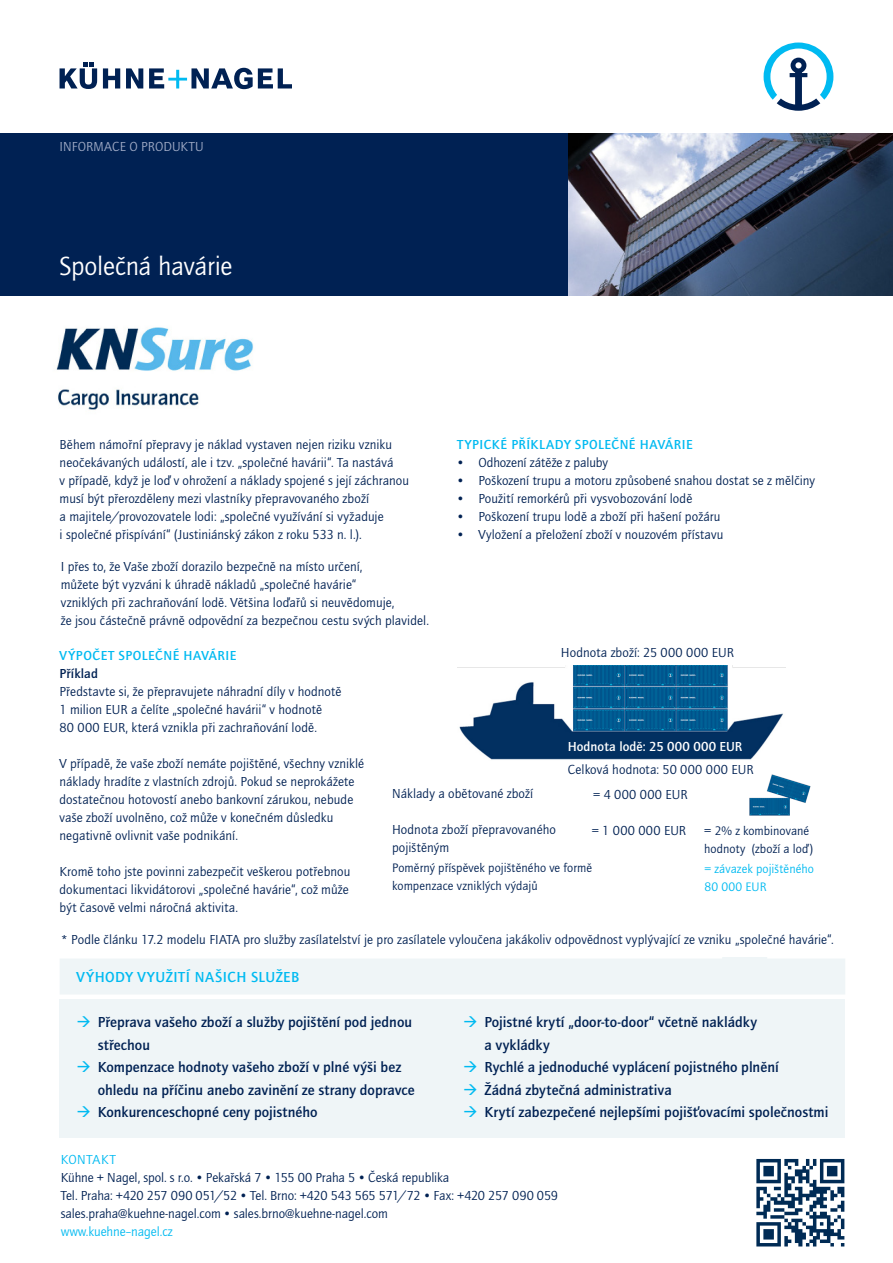
<style>
.page{position:relative;width:893px;height:1263px;background:#fff}
.page>*{position:absolute;margin:0;border:0;box-sizing:border-box;transform-origin:0 0}
.t1{font:27px "Quay Sans ITC Std";letter-spacing:-.01em;color:#fff}
.t2{font:500 15px/22.5px "Quay Sans ITC Std";letter-spacing:.005em;color:#002153}
.t3{font:500 15px "Quay Sans ITC Std";letter-spacing:.03em;color:#00baf1}
.KN_Body_Copy{font:13.5px/18px "Quay Sans ITC Std";letter-spacing:.005em;color:#002153}
.KN_Boxed_Bullet_Poin{font:13.5px/18px "Quay Sans ITC Std";letter-spacing:-.005em;color:#002153}
.KN_Boxed_Bullet_Poin-2{font:13.5px "Quay Sans ITC Std";letter-spacing:-.025em;color:#002153}
.KN_Body_Copy-2{font:500 13.5px "Quay Sans ITC Std";letter-spacing:.04em;color:#00baf1}
.KN_Body_Copy-3{font:500 13.5px "Quay Sans ITC Std";letter-spacing:.005em;color:#fff}
.KN_Body_Copy-4{font:13.5px "Quay Sans ITC Std";letter-spacing:.025em;color:#002153}
.KN_Boxed_Bullet_Poin-3{font:13.5px "Quay Sans ITC Std";color:#00baf1}
.t4{font:13.5px "Quay Sans ITC Std";letter-spacing:.005em;color:#a0abc6}
.KN_Body_Copy-5{font:12.75px/18px "Quay Sans ITC Std";letter-spacing:.01em;color:#002153}
.KN_Body_Copy-6{font:12.75px/18px "Quay Sans ITC Std";letter-spacing:.01em;color:#00baf1}
.s1{font-weight:500}
.s2{font-size:13.5px}
.s3{color:#00baf1}
</style>
<div class="page">
<svg style="left:764px;top:43px;width:69px;height:68px"></svg>
<svg style="left:103px;top:68px;width:17px;height:20px"></svg>
<svg style="left:126px;top:68px;width:17px;height:20px"></svg>
<svg style="left:149px;top:68px;width:143px;height:21px"></svg>
<svg style="left:60px;top:63px;width:37px;height:26px"></svg>
<div style="left:0;top:134px;width:568px;height:162px;background:#002153"></div>
<img style="left:568px;top:134px;width:325px;height:162px">
<img style="left:56px;top:327px;width:197px;height:83px">
<img style="left:457px;top:665px;width:329px;height:95px">
<img style="left:749px;top:775px;width:61px;height:40px">
<div style="left:60px;top:999px;width:785px;height:138px;background:#eff5f7"></div>
<img style="left:745px;top:1158px;width:107px;height:89px">
<div style="left:722px;top:957px;width:45px;height:36px;background:#eff5f7"></div>
<div style="left:60px;top:958px;width:785px;height:36px;background:#eff5f7"></div>
<p class="t4" style="left:60px;top:139px;width:146px">INFORMACE O PRODUKTU</p>
<p class="t1" style="left:60px;top:250px;width:174px">Společná havárie</p>
<p class="KN_Body_Copy" style="left:60px;top:435px;width:334px">Během námořní přepravy je náklad vystaven nejen riziku vzniku</p>
<p class="KN_Body_Copy" style="left:60px;top:453px;width:335px">neočekávaných událostí, ale i tzv. „společné havárii“. Ta nastává</p>
<p class="KN_Body_Copy" style="left:60px;top:471px;width:351px">v případě, když je loď v ohrožení a náklady spojené s její záchranou</p>
<p class="KN_Body_Copy" style="left:60px;top:489px;width:311px">musí být přerozděleny mezi vlastníky přepravovaného zboží</p>
<p class="KN_Body_Copy" style="left:60px;top:507px;width:326px">a majitele/provozovatele lodi: „společné využívání si vyžaduje</p>
<p class="KN_Body_Copy" style="left:60px;top:525px;width:304px">i společné přispívání“ (Justiniánský zákon z roku 533 n. l.).</p>
<p class="KN_Body_Copy" style="left:61px;top:558px;width:303px">I přes to, že Vaše zboží dorazilo bezpečně na místo určení,</p>
<p class="KN_Body_Copy" style="left:61px;top:576px;width:297px">můžete být vyzváni k úhradě nákladů „společné havárie“</p>
<p class="KN_Body_Copy" style="left:61px;top:594px;width:335px">vzniklých při zachraňování lodě. Většina loďařů si neuvědomuje,</p>
<p class="KN_Body_Copy" style="left:61px;top:612px;width:370px">že jsou částečně právně odpovědní za bezpečnou cestu svých plavidel.</p>
<p class="KN_Body_Copy-2" style="left:457px;top:436px;width:237px">TYPICKÉ PŘÍKLADY SPOLEČNÉ HAVÁRIE</p>
<p class="KN_Body_Copy" style="left:457px;top:453px;width:152px">• Odhození zátěže z paluby</p>
<p class="KN_Body_Copy" style="left:457px;top:471px;width:359px">• Poškození trupu a motoru způsobené snahou dostat se z mělčiny</p>
<p class="KN_Body_Copy" style="left:457px;top:489px;width:237px">• Použití remorkérů při vysvobozování lodě</p>
<p class="KN_Body_Copy" style="left:457px;top:507px;width:265px">• Poškození trupu lodě a zboží při hašení požáru</p>
<p class="KN_Body_Copy" style="left:457px;top:525px;width:268px">• Vyložení a přeložení zboží v nouzovém přístavu</p>
<p class="KN_Body_Copy-2" style="left:60px;top:647px;width:178px">VÝPOČET SPOLEČNÉ HAVÁRIE</p>
<p class="KN_Body_Copy" style="left:60px;top:664px;width:283px"><span class="s1">Příklad<br></span>Představte si, že přepravujete náhradní díly v hodnotě</p>
<p class="KN_Body_Copy" style="left:60px;top:700px;width:264px">1 milion EUR a čelíte „společné havárii“ v hodnotě</p>
<p class="KN_Body_Copy" style="left:60px;top:718px;width:259px">80 000 EUR, která vznikla při zachraňování lodě.</p>
<p class="KN_Body_Copy" style="left:60px;top:754px;width:306px">V případě, že vaše zboží nemáte pojištěné, všechny vzniklé</p>
<p class="KN_Body_Copy" style="left:60px;top:772px;width:296px">náklady hradíte z vlastních zdrojů. Pokud se neprokážete</p>
<p class="KN_Body_Copy" style="left:60px;top:790px;width:295px">dostatečnou hotovostí anebo bankovní zárukou, nebude</p>
<p class="KN_Body_Copy" style="left:60px;top:808px;width:275px">vaše zboží uvolněno, což může v konečném důsledku</p>
<p class="KN_Body_Copy" style="left:60px;top:826px;width:180px">negativně ovlivnit vaše podnikání.</p>
<p class="KN_Body_Copy" style="left:60px;top:862px;width:292px">Kromě toho jste povinni zabezpečit veškerou potřebnou</p>
<p class="KN_Body_Copy" style="left:60px;top:880px;width:291px">dokumentaci likvidátorovi „společné havárie“, což může</p>
<p class="KN_Body_Copy" style="left:60px;top:898px;width:180px">být časově velmi náročná aktivita.</p>
<p class="KN_Body_Copy" style="left:561px;top:643px;width:174px">Hodnota zboží: 25 000 000 EUR</p>
<p class="KN_Body_Copy-3" style="left:568px;top:738px;width:176px">Hodnota lodě: 25 000 000 EUR</p>
<p class="KN_Body_Copy" style="left:568px;top:761px;width:187px">Celková hodnota: 50 000 000 EUR</p>
<p class="KN_Body_Copy" style="left:392px;top:785px;width:143px">Náklady a obětované zboží</p>
<p class="KN_Body_Copy-4" style="left:593px;top:786px;width:96px">= 4 000 000 EUR</p>
<p class="KN_Body_Copy" style="left:392px;top:821px;width:165px">Hodnota zboží přepravovaného pojištěným</p>
<p class="KN_Body_Copy-4" style="left:592px;top:822px;width:96px">= 1 000 000 EUR</p>
<p class="KN_Body_Copy-5" style="left:392px;top:859px;width:202px">Poměrný příspěvek pojištěného ve formě kompenzace vzniklých výdajů</p>
<p class="KN_Body_Copy-6" style="left:704px;top:859px;width:111px">= závazek pojištěného<br>80 000 EUR</p>
<p class="KN_Body_Copy-5" style="left:704px;top:821px;width:110px"><span class="s2">=</span> 2% z kombinované hodnoty (zboží a loď)</p>
<p class="KN_Body_Copy" style="left:61px;top:931px;width:774px">* Podle článku 17.2 modelu FIATA pro služby zasílatelství je pro zasílatele vyloučena jakákoliv odpovědnost vyplývající ze vzniku „společné havárie“.</p>
<p class="t3" style="left:77px;top:968px;width:224px">VÝHODY VYUŽITÍ NAŠICH SLUŽEB</p>
<p class="t2" style="left:98px;top:1011px;width:316px">Přeprava vašeho zboží a služby pojištění pod jednou střechou</p>
<p class="t2" style="left:98px;top:1056px;width:318px">Kompenzace hodnoty vašeho zboží v plné výši bez ohledu na příčinu anebo zavinění ze strany dopravce</p>
<p class="t2" style="left:98px;top:1101px;width:221px">Konkurenceschopné ceny pojistného</p>
<p class="t2" style="left:484px;top:1011px;width:274px">Pojistné krytí „door-to-door“ včetně nakládky a vykládky</p>
<p class="t2" style="left:484px;top:1056px;width:296px">Rychlé a jednoduché vyplácení pojistného plnění</p>
<p class="t2" style="left:484px;top:1078px;width:189px">Žádná zbytečná administrativa</p>
<p class="t2" style="left:484px;top:1101px;width:346px">Krytí zabezpečené nejlepšími pojišťovacími společnostmi</p>
<p class="KN_Boxed_Bullet_Poin" style="left:61px;top:1150px;width:390px"><span class="s3">KONTAKT<br></span>Kühne + Nagel, spol. s r.o. • Pekařská 7 • 155 00 Praha 5 • Česká republika</p>
<p class="KN_Boxed_Bullet_Poin-2" style="left:61px;top:1187px;width:499px">Tel. Praha: +420 257 090 051/52 • Tel. Brno: +420 543 565 571/72 • Fax: +420 257 090 059</p>
<p class="KN_Boxed_Bullet_Poin" style="left:61px;top:1204px;width:329px">sales.praha@kuehne-nagel.com • sales.brno@kuehne-nagel.com</p>
<p class="KN_Boxed_Bullet_Poin-3" style="left:61px;top:1223px;width:113px">www.kuehne–nagel.cz</p>
</div>
